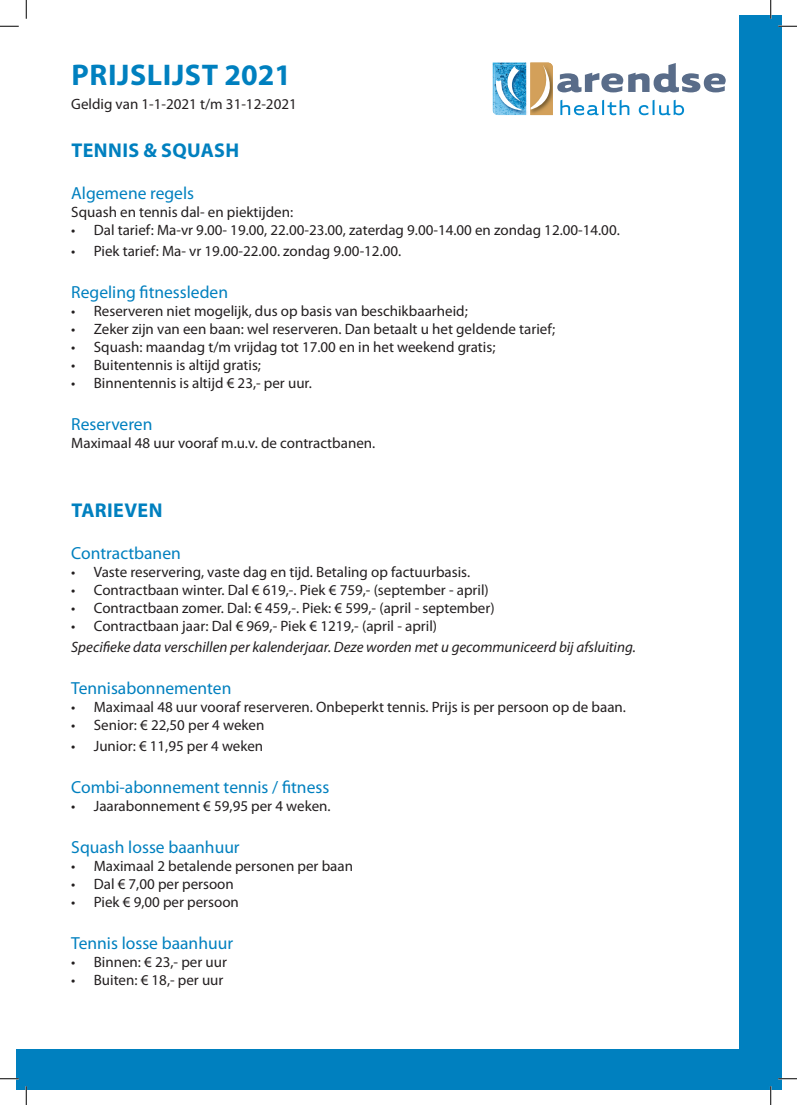
<style>
.page{position:relative;width:797px;height:1105px;background:#fff}
.page>*{position:absolute;margin:0;border:0;box-sizing:border-box;transform-origin:0 0}
.t1{font:700 30px "Myriad Pro";letter-spacing:.02em;color:#0080bf}
.t2{font:700 20px "Myriad Pro";letter-spacing:.02em;color:#0080bf}
.t3{font:17.5px "Myriad Pro";color:#0080bf}
.t4{font:15px "Myriad Pro";color:#231f20}
.t5{font:italic 15px "Myriad Pro";color:#231f20}
</style>
<div class="page">
<div style="left:16px;top:1048px;width:765px;height:41px;background:#0080bf"></div>
<div style="left:738px;top:16px;width:43px;height:1073px;background:#0080bf"></div>
<img style="left:492px;top:63px;width:2px;height:50px">
<img style="left:494px;top:63px;width:33px;height:52px">
<img style="left:494px;top:64px;width:32px;height:51px">
<svg style="left:494px;top:66px;width:30px;height:45px"></svg>
<svg style="left:530px;top:63px;width:195px;height:52px"></svg>
<svg style="left:0;top:25px;width:19px;height:2px"></svg>
<svg style="left:778px;top:25px;width:19px;height:2px"></svg>
<svg style="left:0;top:1078px;width:19px;height:1px"></svg>
<svg style="left:778px;top:1078px;width:19px;height:1px"></svg>
<svg style="left:25px;top:0;width:2px;height:19px"></svg>
<svg style="left:25px;top:1086px;width:2px;height:19px"></svg>
<svg style="left:770px;top:0;width:1px;height:19px"></svg>
<svg style="left:770px;top:1086px;width:1px;height:19px"></svg>
<p class="t1" style="left:72px;top:55px;width:221px">PRIJSLIJST 2021</p>
<p class="t4" style="left:71px;top:95px;width:227px">Geldig van 1-1-2021 t/m 31-12-2021</p>
<p class="t2" style="left:71px;top:137px;width:169px">TENNIS &amp; SQUASH</p>
<p class="t3" style="left:71px;top:182px;width:124px">Algemene regels</p>
<p class="t4" style="left:71px;top:203px;width:223px">Squash en tennis dal- en piektijden:</p>
<p class="t4" style="left:71px;top:221px;width:550px">• Dal tarief: Ma-vr 9.00- 19.00, 22.00-23.00, zaterdag 9.00-14.00 en zondag 12.00-14.00.</p>
<p class="t4" style="left:71px;top:242px;width:331px">• Piek tarief: Ma- vr 19.00-22.00. zondag 9.00-12.00.</p>
<p class="t3" style="left:71px;top:281px;width:158px">Regeling fitnessleden</p>
<p class="t4" style="left:71px;top:302px;width:398px">• Reserveren niet mogelijk, dus op basis van beschikbaarheid;</p>
<p class="t4" style="left:71px;top:320px;width:485px">• Zeker zijn van een baan: wel reserveren. Dan betaalt u het geldende tarief;</p>
<p class="t4" style="left:71px;top:338px;width:426px">• Squash: maandag t/m vrijdag tot 17.00 en in het weekend gratis;</p>
<p class="t4" style="left:71px;top:356px;width:191px">• Buitentennis is altijd gratis;</p>
<p class="t4" style="left:71px;top:374px;width:242px">• Binnentennis is altijd € 23,- per uur.</p>
<p class="t3" style="left:71px;top:413px;width:83px">Reserveren</p>
<p class="t4" style="left:71px;top:434px;width:305px">Maximaal 48 uur vooraf m.u.v. de contractbanen.</p>
<p class="t2" style="left:71px;top:497px;width:93px">TARIEVEN</p>
<p class="t3" style="left:71px;top:542px;width:111px">Contractbanen</p>
<p class="t4" style="left:71px;top:563px;width:400px">• Vaste reservering, vaste dag en tijd. Betaling op factuurbasis.</p>
<p class="t4" style="left:71px;top:581px;width:419px">• Contractbaan winter. Dal € 619,-. Piek € 759,- (september - april)</p>
<p class="t4" style="left:71px;top:599px;width:425px">• Contractbaan zomer. Dal: € 459,-. Piek: € 599,- (april - september)</p>
<p class="t4" style="left:71px;top:617px;width:367px">• Contractbaan jaar: Dal € 969,- Piek € 1219,- (april - april)</p>
<p class="t5" style="left:71px;top:638px;width:566px">Specifieke data verschillen per kalenderjaar. Deze worden met u gecommuniceerd bij afsluiting.</p>
<p class="t3" style="left:71px;top:677px;width:162px">Tennisabonnementen</p>
<p class="t4" style="left:71px;top:698px;width:556px">• Maximaal 48 uur vooraf reserveren. Onbeperkt tennis. Prijs is per persoon op de baan.</p>
<p class="t4" style="left:71px;top:716px;width:195px">• Senior: € 22,50 per 4 weken</p>
<p class="t4" style="left:71px;top:737px;width:193px">• Junior: € 11,95 per 4 weken</p>
<p class="t3" style="left:71px;top:776px;width:259px">Combi-abonnement tennis / fitness</p>
<p class="t4" style="left:71px;top:797px;width:261px">• Jaarabonnement € 59,95 per 4 weken.</p>
<p class="t3" style="left:71px;top:836px;width:170px">Squash losse baanhuur</p>
<p class="t4" style="left:71px;top:857px;width:283px">• Maximaal 2 betalende personen per baan</p>
<p class="t4" style="left:71px;top:875px;width:164px">• Dal € 7,00 per persoon</p>
<p class="t4" style="left:71px;top:893px;width:169px">• Piek € 9,00 per persoon</p>
<p class="t3" style="left:71px;top:932px;width:163px">Tennis losse baanhuur</p>
<p class="t4" style="left:71px;top:953px;width:157px">• Binnen: € 23,- per uur</p>
<p class="t4" style="left:71px;top:971px;width:154px">• Buiten: € 18,- per uur</p>
</div>
